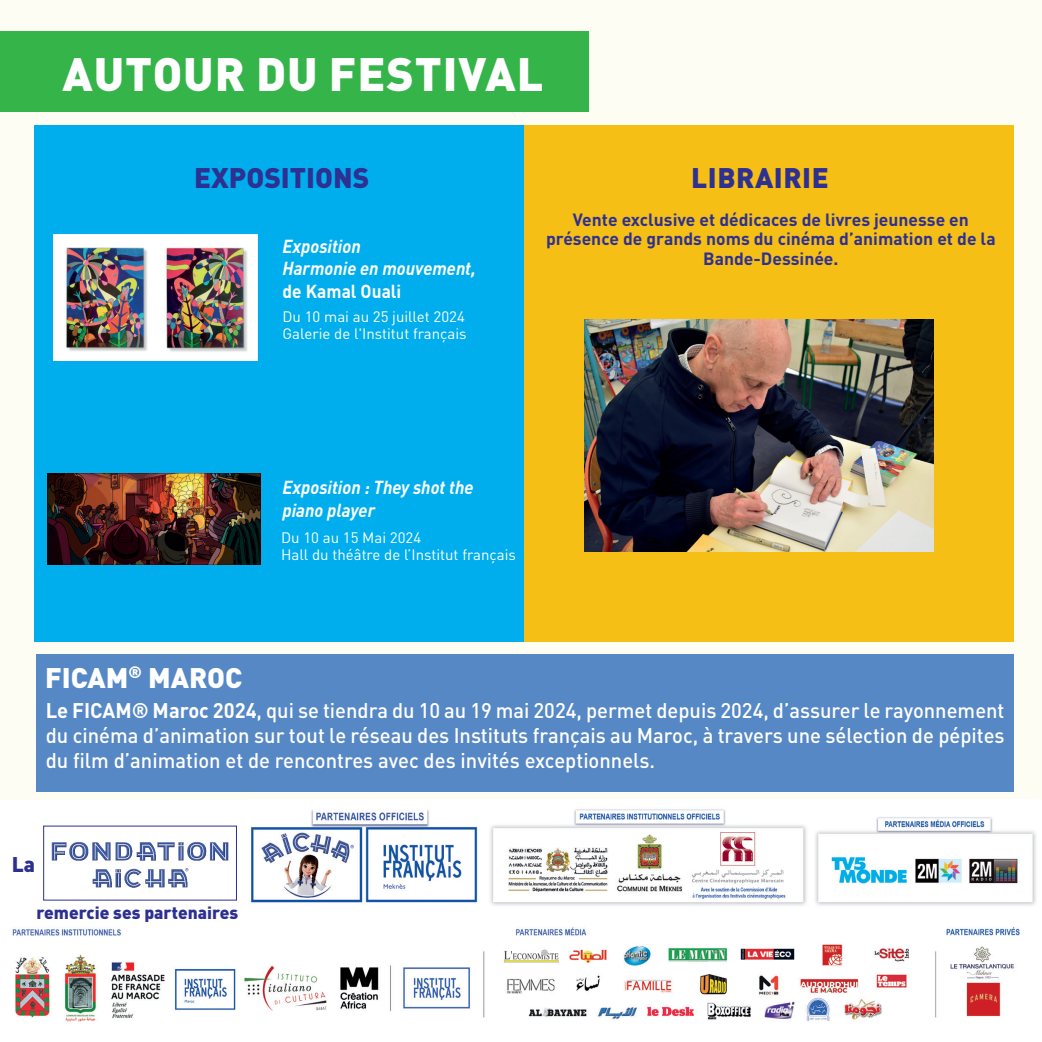
<style>
.page{position:relative;width:1042px;height:1042px;background:#fefdf3}
.page>*{position:absolute;margin:0;border:0;box-sizing:border-box;transform-origin:0 0}
.t1{font:900 46.2px "DIN Pro";letter-spacing:.02em;color:#fff}
.t2{font:900 28px "DIN Pro";color:#fff}
.t3{font:900 28px "DIN Pro";color:#2e3092}
.t4{font:900 28px "DIN Pro";letter-spacing:.02em;color:#2e3092}
.t5{font:500 21px/25.2px "DIN Pro";color:#fff;text-align:justify;scale:.96 1}
.t6{font:900 21px "DIN Pro";color:#2e3091}
.t7{font:italic 700 18.55px/22.4px "DIN Pro";color:#fff;scale:.93 1}
.t8{font:700 18.55px "DIN Pro";color:#fff;scale:.93 1}
.t9{font:700 17.5px/19.2px "DIN Pro";color:#2e3092;text-align:center}
.t10{font:900 17.32px "DIN Pro";color:#2e3091}
.t11{font:15.05px/16.4px "DIN Pro";color:#fff}
.s1{font-weight:700}
</style>
<div class="page">
<div style="left:35px;top:125px;width:489px;height:516px;background:#00aeee"></div>
<div style="left:524px;top:125px;width:490px;height:516px;background:#f5bf16"></div>
<div style="left:36px;top:655px;width:977px;height:137px;background:#5688c6"></div>
<div style="left:0;top:800px;width:1042px;height:114px;background:#fff"></div>
<img style="left:52px;top:841px;width:176px;height:47px">
<img style="left:584px;top:320px;width:349px;height:231px">
<div style="left:0;top:31px;width:588px;height:81px;background:#35b44a"></div>
<img style="left:0;top:914px;width:1042px;height:128px">
<img style="left:248px;top:799px;width:789px;height:125px">
<img style="left:53px;top:234px;width:204px;height:127px">
<img style="left:47px;top:474px;width:213px;height:90px">
<h1 class="t1" style="left:63px;top:35px;width:482px">AUTOUR DU FESTIVAL</h1>
<h2 class="t3" style="left:194px;top:154px;width:177px">EXPOSITIONS</h2>
<h2 class="t4" style="left:691px;top:154px;width:139px">LIBRAIRIE</h2>
<p class="t7" style="left:282px;top:233px;width:209px">Exposition<br>Harmonie en mouvement,</p>
<p class="t8" style="left:282px;top:275px;width:129px">de Kamal Ouali</p>
<p class="t11" style="left:282px;top:307px;width:186px">Du 10 mai au 25 juillet 2024<br>Galerie de l'Institut français</p>
<p class="t9" style="left:546px;top:208px;width:451px">Vente exclusive et dédicaces de livres jeunesse en présence de grands noms du cinéma d’animation et de la<br>Bande-Dessinée.</p>
<p class="t7" style="left:282px;top:474px;width:207px">Exposition : They shot the piano player</p>
<p class="t11" style="left:281px;top:528px;width:236px">Du 10 au 15 Mai 2024<br>Hall du théâtre de l’Institut français</p>
<h2 class="t2" style="left:45px;top:653px;width:198px">FICAM<sup>®</sup> MAROC</h2>
<p class="t5" style="left:46px;top:695px;width:1000px"><span class="s1">Le FICAM® Maroc 2024</span>, qui se tiendra du 10 au 19 mai 2024, permet depuis 2024, d’assurer le rayonnement du cinéma d’animation sur tout le réseau des Instituts français au Maroc, à travers une sélection de pépites du film d’animation et de rencontres avec des invités exceptionnels.</p>
<p class="t6" style="left:12px;top:846px;width:25px">La</p>
<p class="t10" style="left:36px;top:898px;width:203px">remercie ses partenaires</p>
</div>
